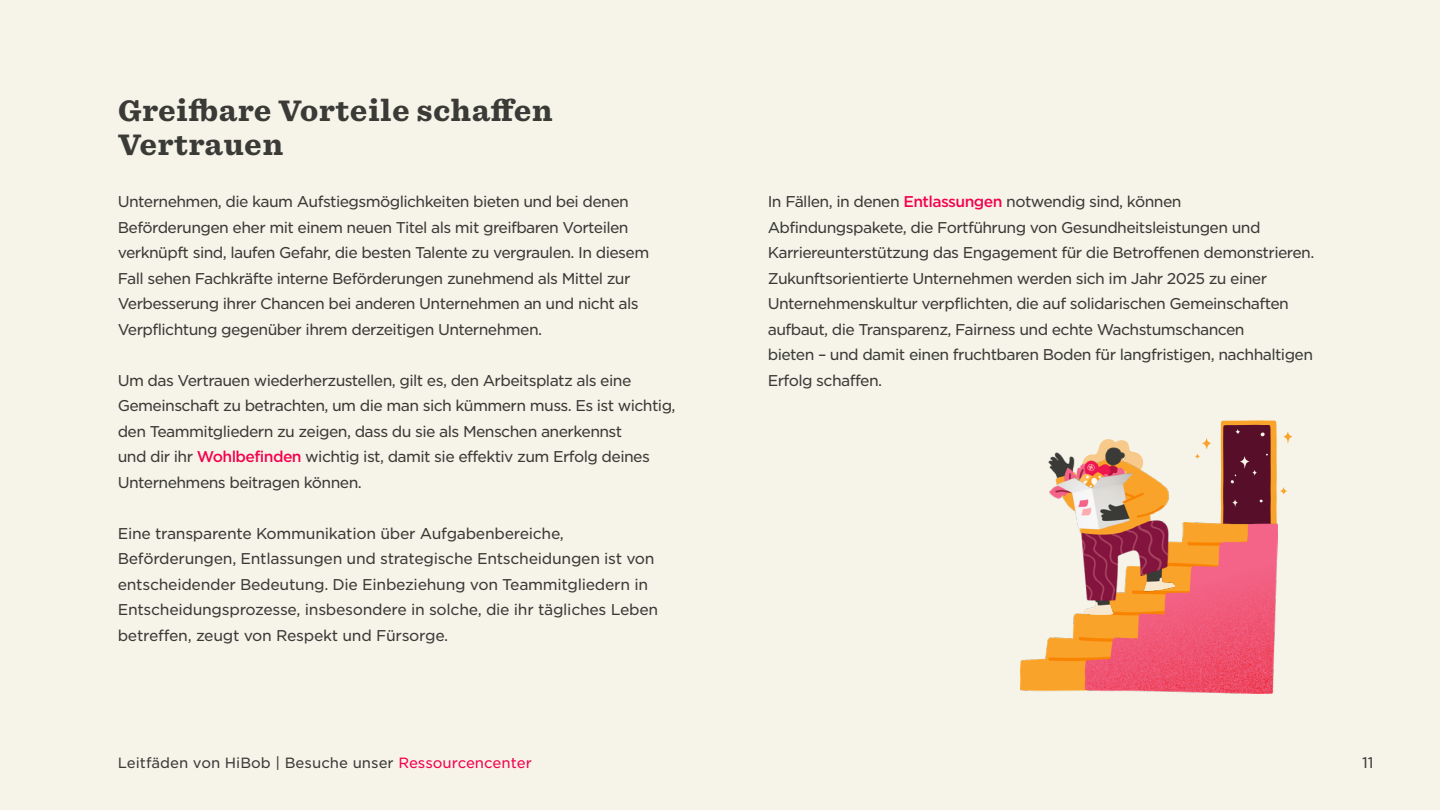
<style>
.page{position:relative;width:1440px;height:810px;background:#f6f3e8}
.page>*{position:absolute;margin:0;border:0;box-sizing:border-box;transform-origin:0 0}
.t1{font:900 28.5px/34.2px "Sentinel S Sm";letter-spacing:.01em;color:#3a3a37}
.t2{font:15px/25.5px "Gotham S Sm";letter-spacing:-.04em;color:#3a3a37}
.t3{font:15px/25.5px "Gotham S Sm";letter-spacing:-.02em;color:#3a3a37}
.t4{font:14.7px "Gotham S Sm";color:#3a3a37}
.t5{font:14.25px "Gotham S Sm";color:#3a3a37}
.s1{font-weight:500;color:#f4004d}
.s2{color:#f4004d}
</style>
<div class="page">
<svg style="left:1195px;top:438px;width:16px;height:21px"></svg>
<svg style="left:1221px;top:420px;width:71px;height:106px"></svg>
<img style="left:1020px;top:522px;width:257px;height:171px">
<img style="left:1043px;top:440px;width:131px;height:174px">
<h1 class="t1" style="left:118px;top:93px;width:437px">Greifbare Vorteile schaffen<br>Vertrauen</h1>
<p class="t2" style="left:118px;top:189px;width:533px">Unternehmen, die kaum Aufstiegsmöglichkeiten bieten und bei denen Beförderungen eher mit einem neuen Titel als mit greifbaren Vorteilen verknüpft sind, laufen Gefahr, die besten Talente zu vergraulen In. diesem Fall sehen Fachkräfte interne Beförderungen zunehmend als Mittel zur Verbesserung ihrer Chancen bei anderen Unternehmen an und nicht als Verpflichtung gegenüber ihrem derzeitigen Unternehmen.</p>
<p class="t2" style="left:118px;top:367px;width:559px">Um das Vertrauen wiederherzustellen, gilt es, den Arbeitsplatz als eine Gemeinschaft zu betrachten, um die man sich kümmern muss. Es ist wichtig, den Teammitgliedern zu zeigen, dass du sie als Menschen anerkennst<br>und dir ihr <span class="s1">Wohlbefinden</span> wichtig ist, damit sie effektiv zum Erfolg deines Unternehmens beitragen können.</p>
<p class="t3" style="left:118px;top:520px;width:542px">Eine transparente Kommunikation über Aufgabenbereiche, Beförderungen, Entlassungen und strategische Entscheidungen ist von entscheidender Bedeutung. Die Einbeziehung von Teammitgliedern in Entscheidungsprozesse, insbesondere in solche, die ihr tägliches Leben betreffen, zeugt von Respekt und Fürsorge.</p>
<p class="t5" style="left:118px;top:753px;width:416px">Leitfäden von HiBob | Besuche unser <span class="s2">Ressourcencenter</span></p>
<p class="t2" style="left:768px;top:189px;width:548px">In Fällen in, denen <span class="s1">Entlassungen</span> notwendig sind, können Abfindungspakete, die Fortführung von Gesundheitsleistungen und Karriereunterstützung das Engagement für die Betroffenen demonstrieren.<br>Zukunftsorientierte Unternehmen werden sich im Jahr 2025 zu einer Unternehmenskultur verpflichten, die auf solidarischen Gemeinschaften aufbaut, die Transparenz, Fairness und echte Wachstumschancen<br>bieten – und damit einen fruchtbaren Boden für langfristigen, nachhaltigen Erfolg schaffen.</p>
<p class="t4" style="left:1362px;top:753px;width:13px">11</p>
</div>
